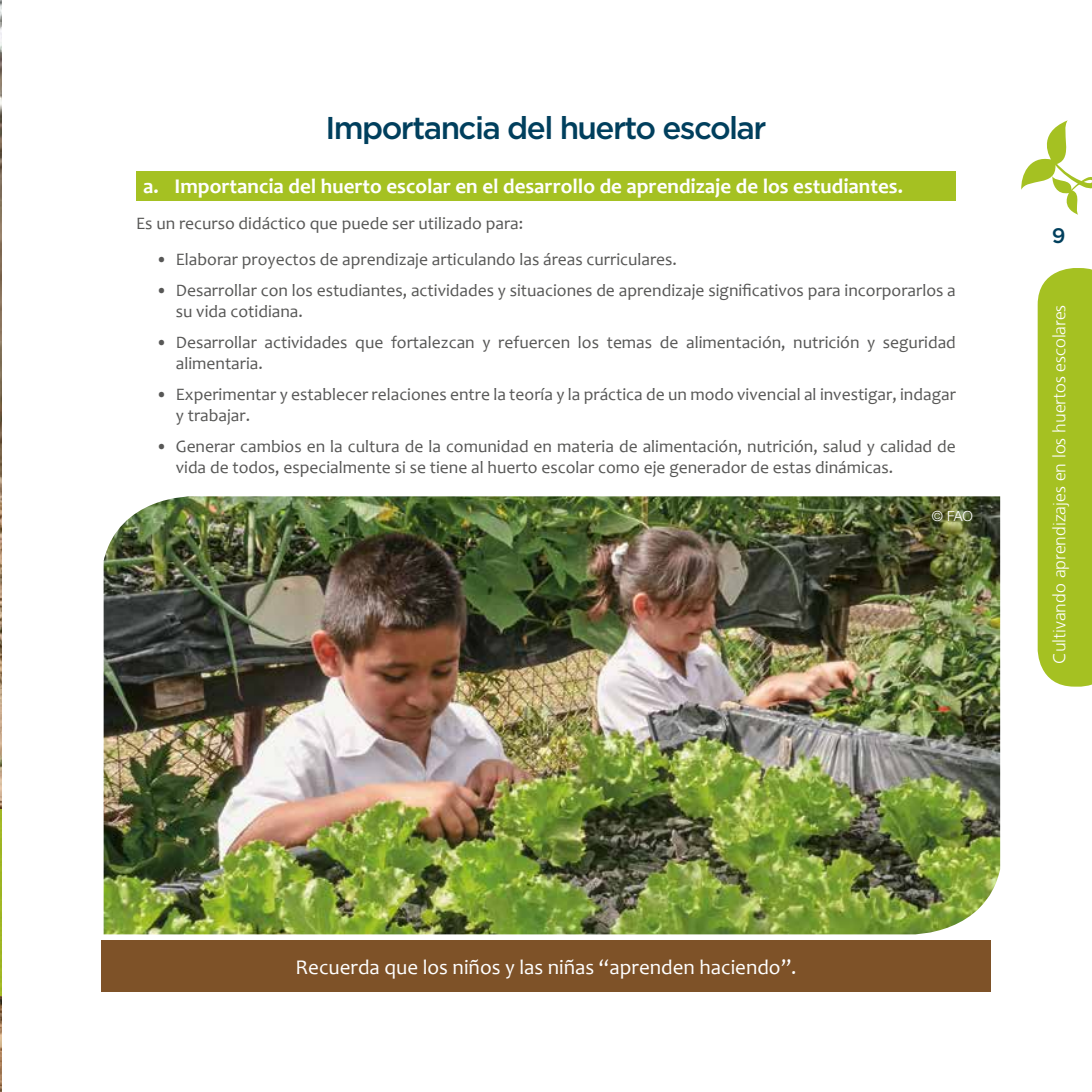
<style>
.page{position:relative;width:1092px;height:1092px;background:#fff}
.page>*{position:absolute;margin:0;border:0;box-sizing:border-box;transform-origin:0 0}
.t1{font:500 31.5px "Gotham";letter-spacing:-.05em;color:#003f5d}
.t2{font:700 21px "Candara";color:#fff}
.t3{font:21px "Candara";color:#fff}
.t4{font:500 21px "Gotham";color:#003f5d}
.t5{font:17.5px/21px "Candara";color:#575756}
.t6{font:300 17.5px "Frutiger CE";color:#fff}
.t7{font:300 14px "Helvetica Neue LT Std";color:#fff}
</style>
<div class="page">
<svg style="left:1021px;top:120px;width:70px;height:95px"></svg>
<div style="left:1037px;top:268px;width:54px;height:418px;background:#a5c122"></div>
<img style="left:0;top:0;width:1px;height:1091px">
<hr style="left:0;top:809px;width:1px;height:186px;background:#a5c122">
<div style="left:136px;top:171px;width:819px;height:29px;background:#a5c122"></div>
<img style="left:104px;top:496px;width:896px;height:438px">
<div style="left:101px;top:940px;width:889px;height:52px;background:#7e5228"></div>
<h1 class="t1" style="left:325px;top:108px;width:442px">Importancia del huerto escolar</h1>
<p class="t2" style="left:143px;top:173px;width:761px">a. Importancia del huerto escolar en el desarrollo de aprendizaje de los estudiantes.</p>
<p class="t5" style="left:136px;top:213px;width:388px">Es un recurso didáctico que puede ser utilizado para:</p>
<p class="t5" style="left:156px;top:249px;width:522px">• Elaborar proyectos de aprendizaje articulando las áreas curriculares.</p>
<p class="t5" style="left:176px;top:280px;width:781px;text-indent:-20px">• Desarrollar con los estudiantes, actividades y situaciones de aprendizaje significativos para incorporarlos a su vida cotidiana.</p>
<p class="t5" style="left:176px;top:332px;width:781px;text-indent:-20px">• Desarrollar actividades que fortalezcan y refuercen los temas de alimentación, nutrición y seguridad alimentaria.</p>
<p class="t5" style="left:176px;top:383px;width:781px;text-indent:-20px">• Experimentar y establecer relaciones entre la teoría y la práctica de un modo vivencial al investigar, indagar y trabajar.</p>
<p class="t5" style="left:176px;top:435px;width:781px;text-indent:-20px">• Generar cambios en la cultura de la comunidad en materia de alimentación, nutrición, salud y calidad de vida de todos, especialmente si se tiene al huerto escolar como eje generador de estas dinámicas.</p>
<p class="t7" style="left:931px;top:507px;width:43px">© FAO</p>
<p class="t4" style="left:1051px;top:221px;width:15px">9</p>
<p class="t6" style="left:1049px;top:664px;width:361px;rotate:-90deg">Cultivando aprendizajes en los huertos escolares</p>
<p class="t3" style="left:295px;top:953px;width:502px">Recuerda que los niños y las niñas “aprenden haciendo”.</p>
</div>
